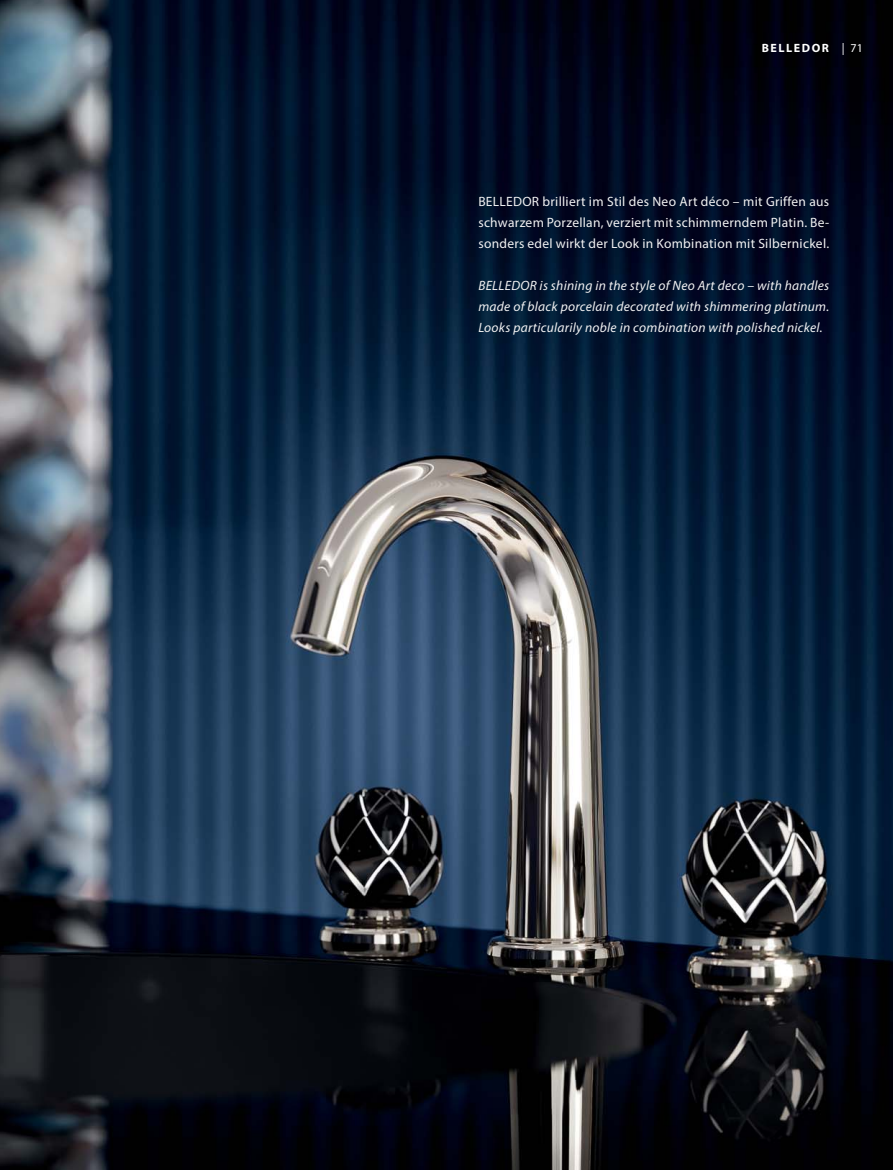
<style>
.page{position:relative;width:893px;height:1170px;background:#fff}
.page>*{position:absolute;margin:0;border:0;box-sizing:border-box;transform-origin:0 0}
.t1{font:italic 13.5px/21px "Myriad Pro";letter-spacing:.02em;color:#f1f1f2;text-align:justify}
.t2{font:13.5px/21px "Myriad Pro";letter-spacing:.02em;color:#f1f1f2;text-align:justify}
.t3{font:700 12px "Myriad Pro";letter-spacing:.13em;color:#fff}
.s1{font-weight:400}
</style>
<div class="page">
<img style="left:0;top:0;width:893px;height:1169px">
<p class="t3" style="left:762px;top:43px;width:103px">BELLEDOR <span class="s1">| 71</span></p>
<p class="t2" style="left:478px;top:192px;width:352px">BELLEDOR brilliert im Stil des Neo Art déco – mit Griffen aus schwarzem Porzellan, verziert mit schimmerndem Platin. Be&shy;sonders edel wirkt der Look in Kombination mit Silbernickel.</p>
<p class="t1" style="left:478px;top:276px;width:352px">BELLEDOR is shining in the style of Neo Art deco – with handles made of black porcelain decorated with shimmering platinum.<br>Looks particularily noble in combination with polished nickel.</p>
</div>
